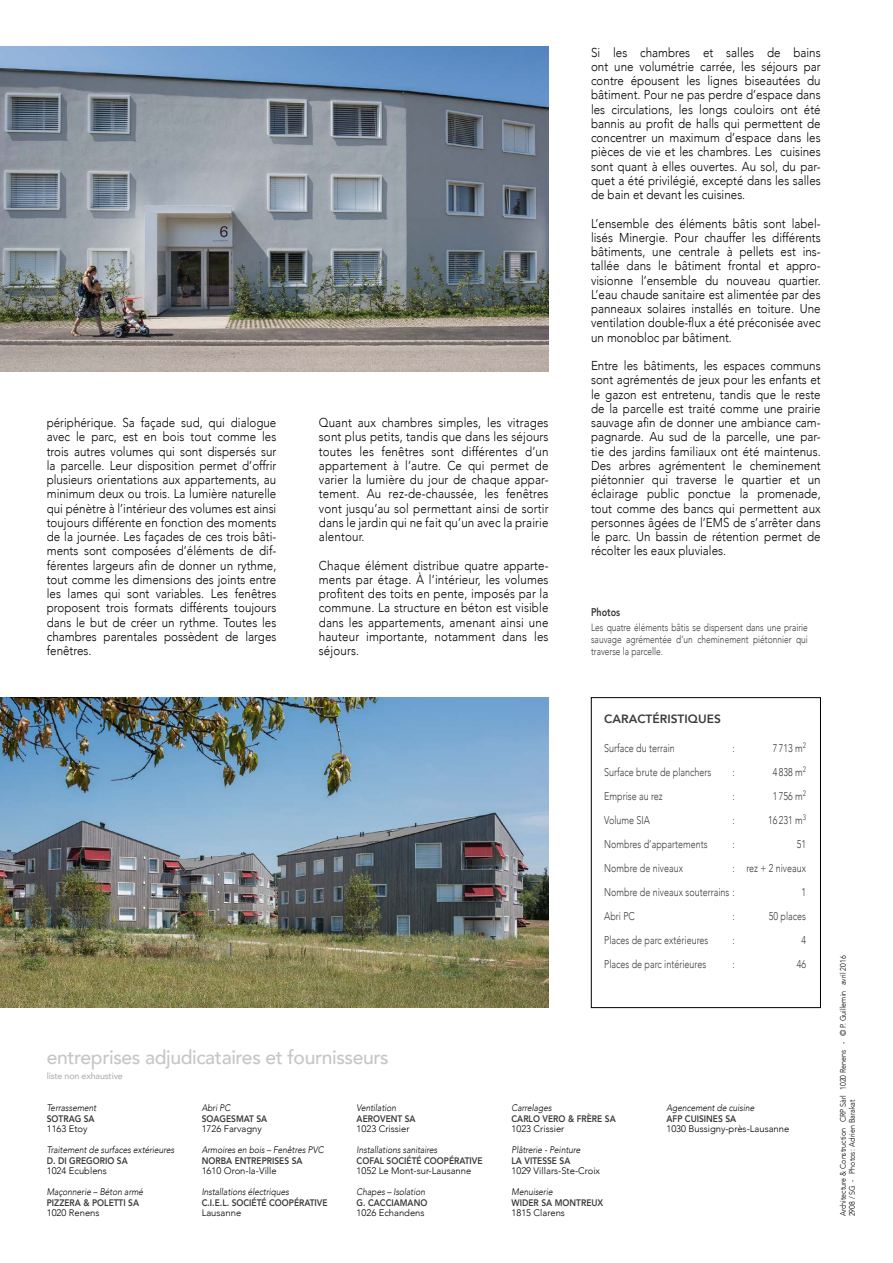
<style>
.page{position:relative;width:893px;height:1263px;background:#fff}
.page>*{position:absolute;margin:0;border:0;box-sizing:border-box;transform-origin:0 0}
.t1{font:500 19.5px "Avenir";letter-spacing:-.02em;color:#c6c6c6}
.t2{font:300 12.9px/14.2px "Avenir";color:#000;text-align:justify;scale:.9 1}
.t3{font:800 12px "Avenir";color:#3c3c3b}
.t4{font:300 11.25px/24px "Avenir";color:#3c3c3b;scale:.8 1}
.t5{font:800 11.25px "Avenir";color:#3c3c3b;scale:.8 1}
.t6{font:300 10.5px/12px "Avenir";color:#3c3c3b;text-align:justify;scale:.8 1}
.t7{font:italic 300 9.45px "Avenir";color:#000;scale:.89 1}
.t8{font:800 9.45px "Avenir";color:#3c3c3b;scale:.89 1}
.t9{font:300 9.45px "Avenir";color:#000}
.t10{font:500 9px "Avenir";letter-spacing:-.02em;color:#b3b2b2}
.t11{font:300 7.95px/9px "Avenir";color:#000;scale:.9 1}
</style>
<div class="page">
<div style="left:591px;top:697px;width:230px;height:311px;border:1px solid #000"></div>
<img style="left:0;top:47px;width:549px;height:325px">
<img style="left:0;top:697px;width:549px;height:311px">
<p class="t2" style="left:47px;top:416px;width:257px">périphérique. Sa façade sud, qui dialogue avec le parc, est en bois tout comme les trois autres volumes qui sont dispersés sur la parcelle. Leur disposition permet d’offrir plusieurs orientations aux appartements, au minimum deux ou trois. La lumière naturelle qui pénètre à l’intérieur des volumes est ainsi toujours différente en fonction des moments de la journée. Les façades de ces trois bâti&shy;ments sont composées d’éléments de dif&shy;férentes largeurs afin de donner un rythme, tout comme les dimensions des joints entre les lames qui sont variables. Les fenêtres proposent trois formats différents toujours dans le but de créer un rythme. Toutes les chambres parentales possèdent de larges fenêtres.</p>
<p class="t2" style="left:319px;top:416px;width:257px">Quant aux chambres simples, les vitrages sont plus petits, tandis que dans les séjours toutes les fenêtres sont différentes d’un appartement à l’autre. Ce qui permet de varier la lumière du jour de chaque appar&shy;tement. Au rez-de-chaussée, les fenêtres vont jusqu’au sol permettant ainsi de sortir dans le jardin qui ne fait qu’un avec la prairie alentour.</p>
<p class="t2" style="left:319px;top:558px;width:257px">Chaque élément distribue quatre apparte&shy;ments par étage. À l’intérieur, les volumes profitent des toits en pente, imposés par la commune. La structure en béton est visible dans les appartements, amenant ainsi une hauteur importante, notamment dans les séjours.</p>
<p class="t2" style="left:591px;top:45px;width:257px">Si les chambres et salles de bains ont une volumétrie carrée, les séjours par contre épousent les lignes biseautées du bâtiment. Pour ne pas perdre d’espace dans les circulations, les longs couloirs ont été bannis au profit de halls qui permettent de concentrer un maximum d’espace dans les pièces de vie et les chambres. Les cuisines sont quant à elles ouvertes. Au sol, du par&shy;quet a été privilégié, excepté dans les salles de bain et devant les cuisines.</p>
<p class="t2" style="left:591px;top:216px;width:257px">L’ensemble des éléments bâtis sont label&shy;lisés Minergie. Pour chauffer les différents bâtiments, une centrale à pellets est ins&shy;tallée dans le bâtiment frontal et appro&shy;visionne l’ensemble du nouveau quartier.<br>L’eau chaude sanitaire est alimentée par des panneaux solaires installés en toiture. Une ventilation double-flux a été préconisée avec un monobloc par bâtiment.</p>
<p class="t2" style="left:591px;top:359px;width:257px">Entre les bâtiments, les espaces communs sont agrémentés de jeux pour les enfants et le gazon est entretenu, tandis que le reste de la parcelle est traité comme une prairie sauvage afin de donner une ambiance cam&shy;pagnarde. Au sud de la parcelle, une par&shy;tie des jardins familiaux ont été maintenus.<br>Des arbres agrémentent le cheminement piétonnier qui traverse le quartier et un éclairage public ponctue la promenade, tout comme des bancs qui permettent aux personnes âgées de l’EMS de s’arrêter dans le parc. Un bassin de rétention permet de récolter les eaux pluviales.</p>
<p class="t5" style="left:591px;top:603px;width:38px">Photos</p>
<p class="t6" style="left:591px;top:621px;width:273px">Les quatre éléments bâtis se dispersent dans une prairie sauvage agrémentée d’un cheminement piétonnier qui traverse la parcelle.</p>
<p class="t3" style="left:604px;top:710px;width:118px">CARACTÉRISTIQUES</p>
<p class="t4" style="left:604px;top:736px;width:90px">Surface du terrain</p>
<p class="t4" style="left:732px;top:736px;width:4px">:</p>
<p class="t4" style="left:773px;top:736px;width:43px">7713 m<sup>2</sup></p>
<p class="t4" style="left:604px;top:760px;width:135px">Surface brute de planchers</p>
<p class="t4" style="left:732px;top:760px;width:4px">:</p>
<p class="t4" style="left:773px;top:760px;width:43px">4838 m<sup>2</sup></p>
<p class="t4" style="left:604px;top:784px;width:75px">Emprise au rez</p>
<p class="t4" style="left:732px;top:784px;width:4px">:</p>
<p class="t4" style="left:773px;top:784px;width:43px">1756 m<sup>2</sup></p>
<p class="t4" style="left:604px;top:808px;width:59px">Volume SIA</p>
<p class="t4" style="left:732px;top:808px;width:4px">:</p>
<p class="t4" style="left:768px;top:808px;width:49px">16231 m<sup>3</sup></p>
<p class="t4" style="left:604px;top:832px;width:131px">Nombres d’appartements</p>
<p class="t4" style="left:732px;top:832px;width:4px">:</p>
<p class="t4" style="left:797px;top:832px;width:13px">51</p>
<p class="t4" style="left:604px;top:856px;width:100px">Nombre de niveaux</p>
<p class="t4" style="left:604px;top:856px;width:254px;text-indent:128px">: rez + 2 niveaux<br>Nombre de niveaux souterrains :</p>
<p class="t4" style="left:801px;top:880px;width:7px">1</p>
<p class="t4" style="left:604px;top:904px;width:40px">Abri PC</p>
<p class="t4" style="left:732px;top:904px;width:4px">:</p>
<p class="t4" style="left:769px;top:904px;width:48px">50 places</p>
<p class="t4" style="left:604px;top:928px;width:132px">Places de parc extérieures</p>
<p class="t4" style="left:732px;top:928px;width:4px">:</p>
<p class="t4" style="left:801px;top:928px;width:7px">4</p>
<p class="t4" style="left:604px;top:952px;width:129px">Places de parc intérieures</p>
<p class="t4" style="left:732px;top:952px;width:4px">:</p>
<p class="t4" style="left:797px;top:952px;width:13px">46</p>
<h1 class="t1" style="left:47px;top:1041px;width:344px">entreprises adjudicataires et fournisseurs</h1>
<p class="t10" style="left:47px;top:1068px;width:78px">liste non exhaustive</p>
<p class="t7" style="left:357px;top:1102px;width:46px">Ventilation</p>
<p class="t8" style="left:357px;top:1111px;width:68px">AEROVENT SA</p>
<p class="t9" style="left:357px;top:1123px;width:54px">1023 Crissier</p>
<p class="t7" style="left:357px;top:1144px;width:92px">Installations sanitaires</p>
<p class="t8" style="left:357px;top:1153px;width:143px">COFAL SOCIÉTÉ COOPÉRATIVE</p>
<p class="t9" style="left:357px;top:1165px;width:116px">1052 Le Mont-sur-Lausanne</p>
<p class="t7" style="left:357px;top:1186px;width:78px">Chapes – Isolation</p>
<p class="t8" style="left:357px;top:1195px;width:81px">G. CACCIAMANO</p>
<p class="t9" style="left:357px;top:1207px;width:69px">1026 Echandens</p>
<p class="t7" style="left:202px;top:1102px;width:34px">Abri PC</p>
<p class="t8" style="left:202px;top:1111px;width:75px">SOAGESMAT SA</p>
<p class="t9" style="left:202px;top:1123px;width:62px">1726 Farvagny</p>
<p class="t7" style="left:202px;top:1144px;width:138px">Armoires en bois – Fenêtres PVC</p>
<p class="t8" style="left:202px;top:1153px;width:115px">NORBA ENTREPRISES SA</p>
<p class="t9" style="left:202px;top:1165px;width:77px">1610 Oron-la-Ville</p>
<p class="t7" style="left:202px;top:1186px;width:100px">Installations électriques</p>
<p class="t8" style="left:202px;top:1195px;width:143px">C.I.E.L. SOCIÉTÉ COOPÉRATIVE</p>
<p class="t9" style="left:202px;top:1207px;width:41px">Lausanne</p>
<p class="t7" style="left:47px;top:1102px;width:57px">Terrassement</p>
<p class="t8" style="left:47px;top:1111px;width:55px">SOTRAG SA</p>
<p class="t9" style="left:47px;top:1123px;width:42px">1163 Etoy</p>
<p class="t7" style="left:47px;top:1144px;width:145px">Traitement de surfaces extérieures</p>
<p class="t8" style="left:47px;top:1153px;width:93px">D. DI GREGORIO SA</p>
<p class="t9" style="left:47px;top:1165px;width:62px">1024 Ecublens</p>
<p class="t7" style="left:47px;top:1186px;width:110px">Maçonnerie – Béton armé</p>
<p class="t8" style="left:47px;top:1195px;width:105px">PIZZERA &amp; POLETTI SA</p>
<p class="t9" style="left:47px;top:1207px;width:54px">1020 Renens</p>
<p class="t7" style="left:511px;top:1102px;width:47px">Carrelages</p>
<p class="t8" style="left:511px;top:1111px;width:119px">CARLO VERO &amp; FRÈRE SA</p>
<p class="t9" style="left:511px;top:1123px;width:54px">1023 Crissier</p>
<p class="t7" style="left:511px;top:1144px;width:79px">Plâtrerie - Peinture</p>
<p class="t8" style="left:511px;top:1153px;width:68px">LA VITESSE SA</p>
<p class="t9" style="left:511px;top:1165px;width:90px">1029 Villars-Ste-Croix</p>
<p class="t7" style="left:511px;top:1186px;width:48px">Menuiserie</p>
<p class="t8" style="left:511px;top:1195px;width:105px">WIDER SA MONTREUX</p>
<p class="t9" style="left:511px;top:1207px;width:55px">1815 Clarens</p>
<p class="t7" style="left:666px;top:1102px;width:100px">Agencement de cuisine</p>
<p class="t8" style="left:666px;top:1111px;width:80px">AFP CUISINES SA</p>
<p class="t9" style="left:666px;top:1123px;width:124px">1030 Bussigny-près-Lausanne</p>
<p class="t11" style="left:838px;top:1216px;width:291px;rotate:-90deg">Architecture &amp; Construction CRP Sàrl 1020 Renens - © P. Guillemin avril 2016<br>2908 / SG - Photos : Adrien Barakat</p>
</div>
